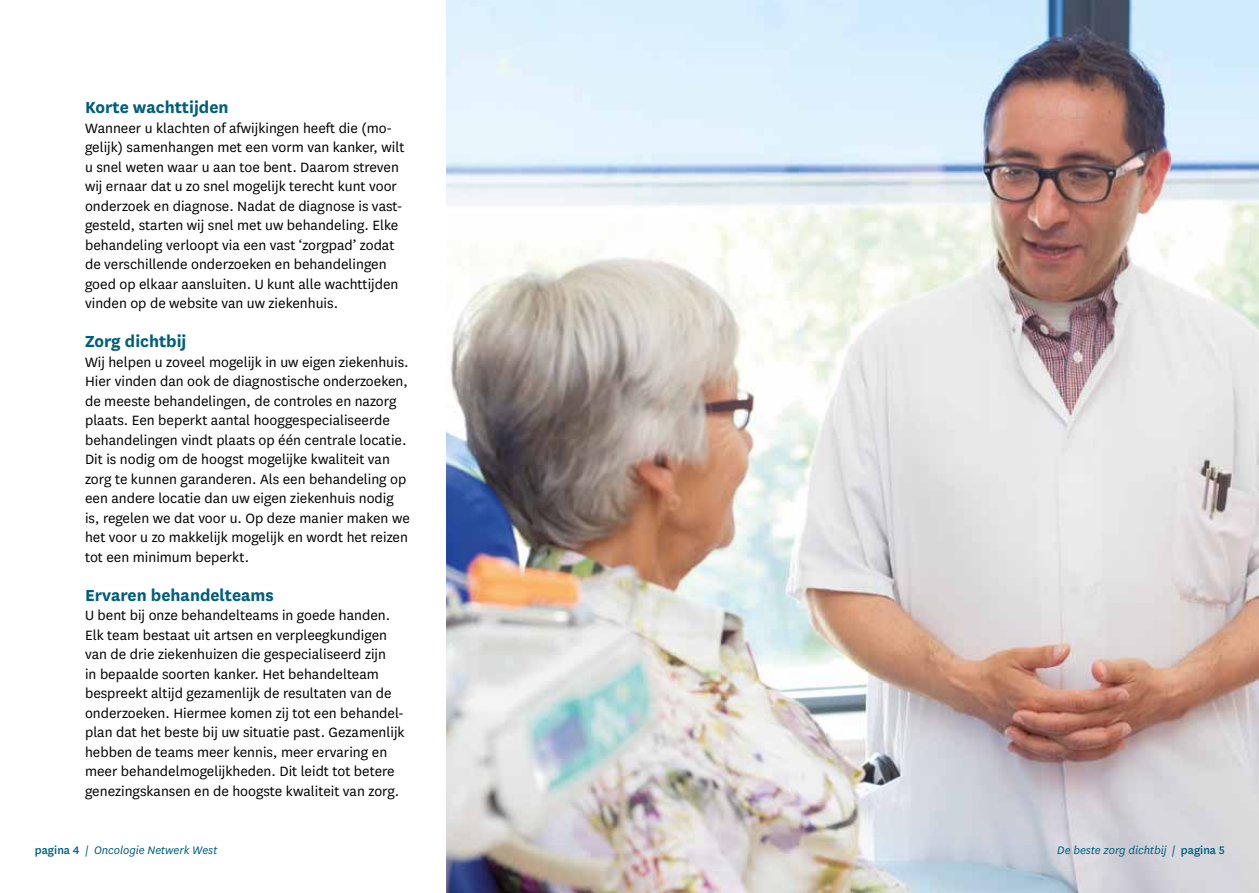
<style>
.page{position:relative;width:1259px;height:893px;background:#fff}
.page>*{position:absolute;margin:0;border:0;box-sizing:border-box;transform-origin:0 0}
.t1{font:700 18.75px "National";color:#005e7b}
.t2{font:15.75px/19.5px "National";color:#000}
.t3{font:italic 12.75px "National";color:#005e7b}
.s1{font-weight:500;font-style:normal}
</style>
<div class="page">
<img style="left:446px;top:0;width:813px;height:893px">
<p class="t1" style="left:85px;top:94px;width:145px">Korte wachttijden</p>
<p class="t2" style="left:85px;top:117px;width:321px">Wanneer u klachten of afwijkingen heeft die (mo&shy;gelijk) samenhangen met een vorm van kanker, wilt u snel weten waar u aan toe bent. Daarom streven wij ernaar dat u zo snel mogelijk terecht kunt voor onderzoek en diagnose. Nadat de diagnose is vast&shy;gesteld, starten wij snel met uw behandeling. Elke behandeling verloopt via een vast ‘zorgpad’ zodat de verschillende onderzoeken en behandelingen goed op elkaar aansluiten. U kunt alle wachttijden vinden op de website van uw ziekenhuis.</p>
<p class="t1" style="left:85px;top:328px;width:103px">Zorg dichtbij</p>
<p class="t2" style="left:85px;top:351px;width:326px">Wij helpen u zoveel mogelijk in uw eigen ziekenhuis.<br>Hier vinden dan ook de diagnostische onderzoeken, de meeste behandelingen, de controles en nazorg plaats. Een beperkt aantal hooggespecialiseerde behandelingen vindt plaats op één centrale locatie.<br>Dit is nodig om de hoogst mogelijke kwaliteit van zorg te kunnen garanderen. Als een behandeling op een andere locatie dan uw eigen ziekenhuis nodig is, regelen we dat voor u. Op deze manier maken we het voor u zo makkelijk mogelijk en wordt het reizen tot een minimum beperkt.</p>
<p class="t1" style="left:85px;top:582px;width:190px">Ervaren behandelteams</p>
<p class="t2" style="left:85px;top:605px;width:321px">U bent bij onze behandelteams in goede handen.<br>Elk team bestaat uit artsen en verpleegkundigen van de drie ziekenhuizen die gespecialiseerd zijn<br>in bepaalde soorten kanker. Het behandelteam bespreekt altijd gezamenlijk de resultaten van de onderzoeken. Hiermee komen zij tot een behandel&shy;plan dat het beste bij uw situatie past. Gezamenlijk hebben de teams meer kennis, meer ervaring en meer behandelmogelijkheden. Dit leidt tot betere genezingskansen en de hoogste kwaliteit van zorg.</p>
<p class="t3" style="left:35px;top:842px;width:184px"><span class="s1">pagina 4</span> | Oncologie Netwerk West</p>
<p class="t3" style="left:1057px;top:842px;width:169px">De beste zorg dichtbij | <span class="s1">pagina 5</span></p>
</div>
